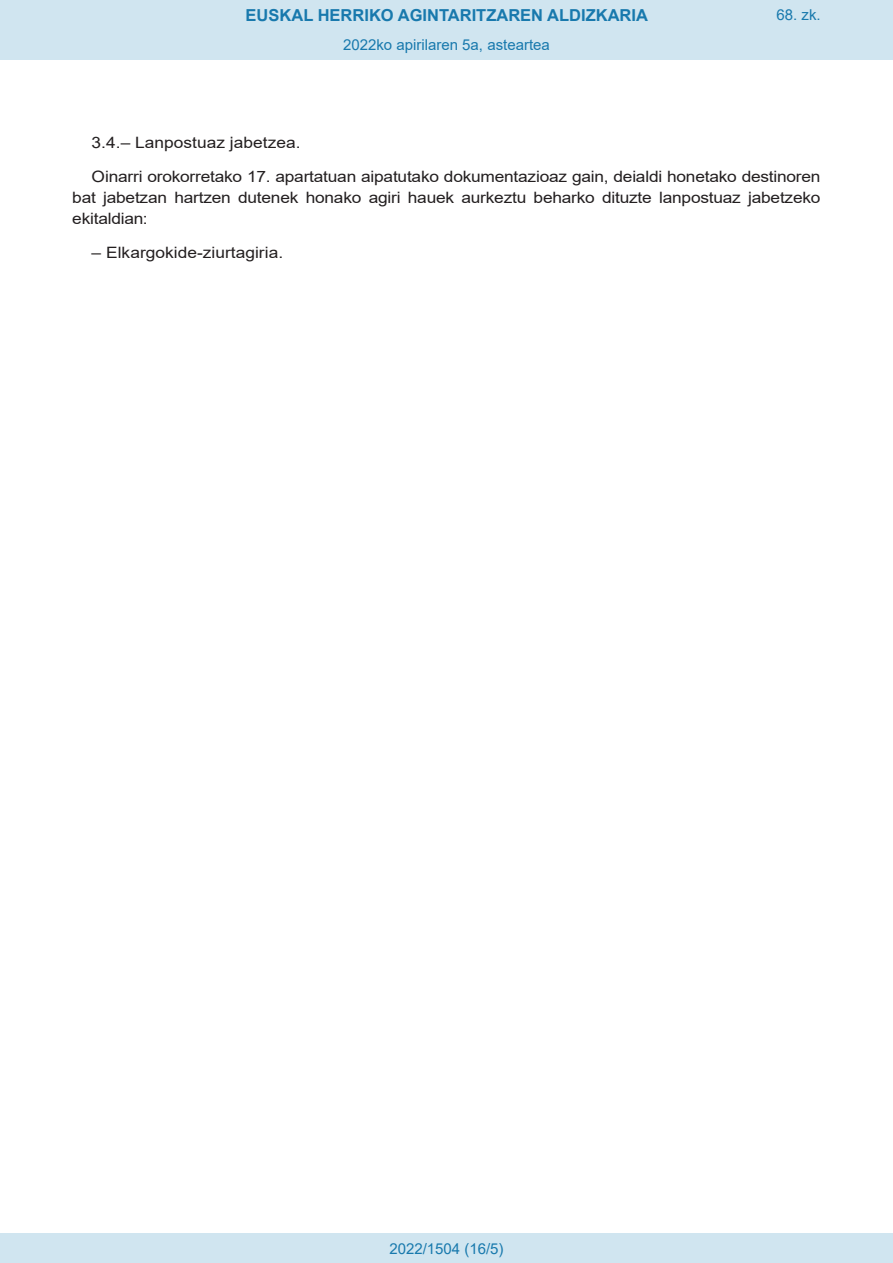
<style>
.page{position:relative;width:893px;height:1263px;background:#fff}
.page>*{position:absolute;margin:0;border:0;box-sizing:border-box;transform-origin:0 0}
.t1{font:700 16.5px "Arial";color:#1879ad}
.BOPVDetalle{font:15.6px/21px "Arial";letter-spacing:-.015em;color:#231f20;text-align:justify;scale:1.11 1}
.Paginacion_Centro{font:15px "Arial";color:#1879ad}
</style>
<div class="page">
<div style="left:0;top:0;width:893px;height:60px;background:#d0e5f0"></div>
<div style="left:0;top:1233px;width:893px;height:30px;background:#d0e5f0"></div>
<p class="t1" style="left:246px;top:3px;width:404px">EUSKAL HERRIKO AGINTARITZAREN ALDIZKARIA</p>
<p class="Paginacion_Centro" style="left:343px;top:35px;width:208px">2022ko apirilaren 5a, asteartea</p>
<p class="Paginacion_Centro" style="left:776px;top:5px;width:46px">68. zk.</p>
<p class="BOPVDetalle" style="left:92px;top:132px;width:190px">3.4.– Lanpostuaz jabetzea.</p>
<p class="BOPVDetalle" style="left:72px;top:166px;width:676px;text-indent:19px">Oinarri orokorretako 17. apartatuan aipatutako dokumentazioaz gain, deialdi honetako destinoren bat jabetzan hartzen dutenek honako agiri hauek aurkeztu beharko dituzte lanpostuaz jabetzeko ekitaldian:</p>
<p class="BOPVDetalle" style="left:92px;top:242px;width:174px">– Elkargokide-ziurtagiria.</p>
<p class="Paginacion_Centro" style="left:389px;top:1238px;width:116px">2022/1504 (16/5)</p>
</div>
